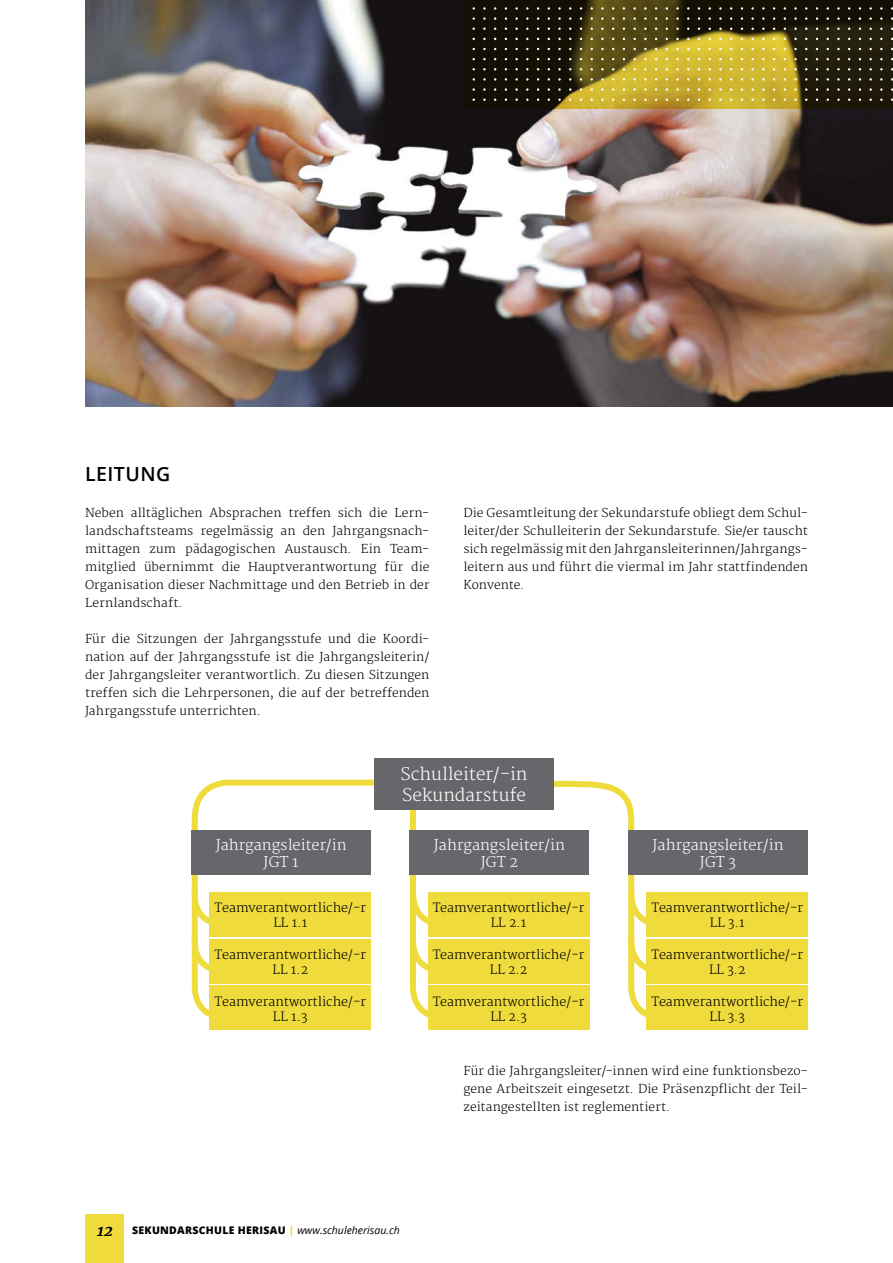
<style>
.page{position:relative;width:893px;height:1263px;background:#fff}
.page>*{position:absolute;margin:0;border:0;box-sizing:border-box;transform-origin:0 0}
.t1{font:600 19.5px "Open Sans";letter-spacing:.02em;color:#000}
.t2{font:300 17.1px/20.4px "Merriweather";color:#fff}
.t3{font:300 14.4px "Merriweather";color:#fff}
.t4{font:300 12.45px "Merriweather";color:#000}
.t5{font:300 12px/18px "Merriweather";letter-spacing:.005em;color:#000;text-align:justify}
.t6{font:800 10.5px "Open Sans";letter-spacing:.025em;color:#000}
.s1{font-family:"Merriweather";font-weight:700;font-style:italic;font-size:15px}
.s2{color:#f0db3d}
.s3{font-weight:400;font-style:italic}
</style>
<div class="page">
<img style="left:85px;top:0;width:808px;height:406px">
<svg style="left:191px;top:779px;width:273px;height:244px"></svg>
<svg style="left:191px;top:885px;width:40px;height:92px"></svg>
<svg style="left:407px;top:810px;width:43px;height:213px"></svg>
<svg style="left:547px;top:780px;width:121px;height:243px"></svg>
<div style="left:374px;top:758px;width:180px;height:52px;background:#67666b"></div>
<div style="left:191px;top:831px;width:180px;height:44px;background:#67666b"></div>
<div style="left:409px;top:831px;width:180px;height:44px;background:#67666b"></div>
<div style="left:628px;top:831px;width:180px;height:44px;background:#67666b"></div>
<div style="left:210px;top:892px;width:161px;height:44px;background:#f0db3d"></div>
<div style="left:428px;top:892px;width:161px;height:44px;background:#f0db3d"></div>
<div style="left:647px;top:892px;width:161px;height:44px;background:#f0db3d"></div>
<div style="left:210px;top:939px;width:161px;height:44px;background:#f0db3d"></div>
<div style="left:428px;top:939px;width:161px;height:44px;background:#f0db3d"></div>
<div style="left:647px;top:939px;width:161px;height:44px;background:#f0db3d"></div>
<div style="left:210px;top:986px;width:161px;height:44px;background:#f0db3d"></div>
<div style="left:428px;top:986px;width:161px;height:44px;background:#f0db3d"></div>
<div style="left:647px;top:986px;width:161px;height:44px;background:#f0db3d"></div>
<svg style="left:463px;top:0;width:430px;height:109px;background:#5d511d"></svg>
<div style="left:85px;top:1214px;width:38px;height:49px;background:#f0db3d"></div>
<p class="t1" style="left:85px;top:461px;width:87px">LEITUNG</p>
<p class="t5" style="left:85px;top:504px;width:346px">Neben alltäglichen Absprachen treffen sich die Lern&shy;landschaftsteams regelmässig an den Jahrgangsnach&shy;mittagen zum pädagogischen Austausch. Ein Team&shy;mitglied übernimmt die Hauptverantwortung für die Organisation dieser Nachmittage und den Betrieb in der Lernlandschaft.</p>
<p class="t5" style="left:85px;top:630px;width:346px">Für die Sitzungen der Jahrgangsstufe und die Koordi&shy;nation auf der Jahrgangsstufe ist die Jahrgangsleiterin/ der Jahrgangsleiter verantwortlich. Zu diesen Sitzungen treffen sich die Lehrpersonen, die auf der betreffenden Jahrgangsstufe unterrichten.</p>
<p class="t5" style="left:463px;top:504px;width:346px">Die Gesamtleitung der Sekundarstufe obliegt dem Schul&shy;leiter/der Schulleiterin der Sekundarstufe. Sie/er tauscht sich regelmässig mit den Jahrgansleiterinnen/Jahrgangs&shy;leitern aus und führt die viermal im Jahr stattfindenden Konvente.</p>
<p class="t2" style="left:401px;top:765px;width:128px">Schulleiter/-in<br>Sekundarstufe</p>
<p class="t3" style="left:216px;top:836px;width:133px">Jahrgangsleiter/in</p>
<p class="t3" style="left:264px;top:853px;width:37px">JGT 1</p>
<p class="t3" style="left:434px;top:836px;width:133px">Jahrgangsleiter/in</p>
<p class="t3" style="left:481px;top:853px;width:39px">JGT 2</p>
<p class="t3" style="left:653px;top:836px;width:133px">Jahrgangsleiter/in</p>
<p class="t3" style="left:700px;top:853px;width:38px">JGT 3</p>
<p class="t4" style="left:215px;top:900px;width:153px">Teamverantwortliche/-r</p>
<p class="t4" style="left:273px;top:915px;width:35px">LL 1.1</p>
<p class="t4" style="left:433px;top:900px;width:153px">Teamverantwortliche/-r</p>
<p class="t4" style="left:491px;top:915px;width:37px">LL 2.1</p>
<p class="t4" style="left:651px;top:900px;width:153px">Teamverantwortliche/-r</p>
<p class="t4" style="left:710px;top:915px;width:36px">LL 3.1</p>
<p class="t4" style="left:215px;top:947px;width:153px">Teamverantwortliche/-r</p>
<p class="t4" style="left:273px;top:962px;width:37px">LL 1.2</p>
<p class="t4" style="left:433px;top:947px;width:153px">Teamverantwortliche/-r</p>
<p class="t4" style="left:490px;top:962px;width:39px">LL 2.2</p>
<p class="t4" style="left:651px;top:947px;width:153px">Teamverantwortliche/-r</p>
<p class="t4" style="left:709px;top:962px;width:38px">LL 3.2</p>
<p class="t4" style="left:215px;top:994px;width:153px">Teamverantwortliche/-r</p>
<p class="t4" style="left:273px;top:1009px;width:36px">LL 1.3</p>
<p class="t4" style="left:433px;top:994px;width:153px">Teamverantwortliche/-r</p>
<p class="t4" style="left:490px;top:1009px;width:38px">LL 2.3</p>
<p class="t4" style="left:651px;top:994px;width:153px">Teamverantwortliche/-r</p>
<p class="t4" style="left:709px;top:1009px;width:37px">LL 3.3</p>
<p class="t5" style="left:463px;top:1062px;width:346px">Für die Jahrgangsleiter/-innen wird eine funktionsbezo&shy;gene Arbeitszeit eingesetzt. Die Präsenzpflicht der Teil&shy;zeitangestellten ist reglementiert.</p>
<p class="t6" style="left:96px;top:1222px;width:305px"><span class="s1">12</span> SEKUNDARSCHULE HERISAU <span class="s2">|</span> <span class="s3">www.schuleherisau.ch</span></p>
</div>
